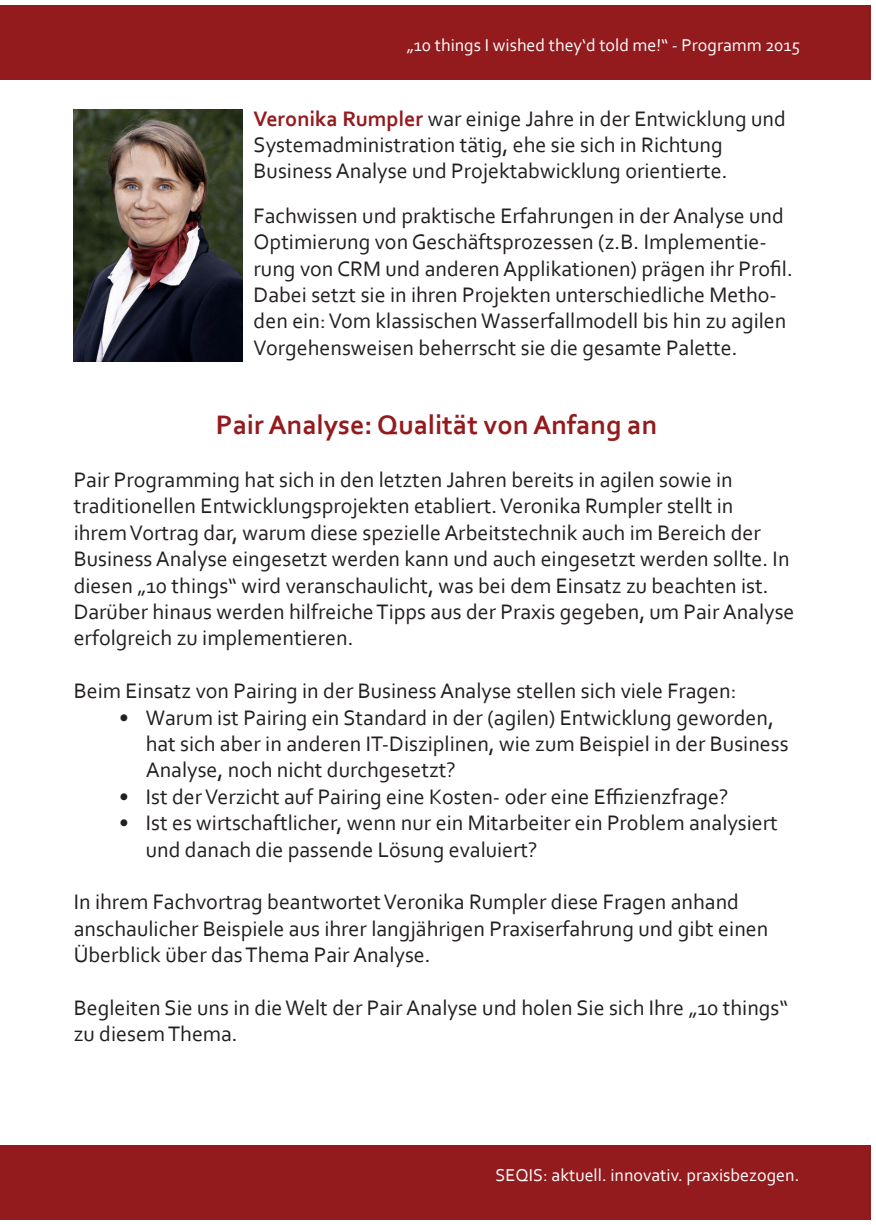
<style>
.page{position:relative;width:876px;height:1225px;background:#fff}
.page>*{position:absolute;margin:0;border:0;box-sizing:border-box;transform-origin:0 0}
.t1{font:700 28px "Corbel";color:#931b1e}
.t2{font:22px/26.4px "Corbel";color:#231f20}
.t3{font:18px "Corbel";color:#fff}
.s1{font-weight:700;color:#931b1e}
</style>
<div class="page">
<div style="left:0;top:6px;width:870px;height:74px;background:#931b1e"></div>
<div style="left:0;top:1145px;width:870px;height:74px;background:#931b1e"></div>
<img style="left:74px;top:109px;width:168px;height:253px">
<p class="t3" style="left:407px;top:34px;width:395px">„10 things I wished they‘d told me!“ - Programm 2015</p>
<p class="t2" style="left:254px;top:104px;width:534px"><span class="s1">Veronika Rumpler</span> war einige Jahre in der Entwicklung und<br>Systemadministration tätig, ehe sie sich in Richtung<br>Business Analyse und Projektabwicklung orientierte.</p>
<p class="t2" style="left:254px;top:202px;width:541px">Fachwissen und praktische Erfahrungen in der Analyse und Optimierung von Geschäftsprozessen (z.B. Implementie&shy;rung von CRM und anderen Applikationen) prägen ihr Profil.<br>Dabei setzt sie in ihren Projekten unterschiedliche Metho&shy;den ein: Vom klassischen Wasserfallmodell bis hin zu agilen Vorgehensweisen beherrscht sie die gesamte Palette.</p>
<p class="t1" style="left:216px;top:407px;width:443px">Pair Analyse: Qualität von Anfang an</p>
<p class="t2" style="left:74px;top:466px;width:722px">Pair Programming hat sich in den letzten Jahren bereits in agilen sowie in traditionellen Entwicklungsprojekten etabliert. Veronika Rumpler stellt in<br>ihrem Vortrag dar, warum diese spezielle Arbeitstechnik auch im Bereich der Business Analyse eingesetzt werden kann und auch eingesetzt werden sollte. In diesen „10 things“ wird veranschaulicht, was bei dem Einsatz zu beachten ist.<br>Darüber hinaus werden hilfreiche Tipps aus der Praxis gegeben, um Pair Analyse erfolgreich zu implementieren.</p>
<p class="t2" style="left:74px;top:677px;width:664px">Beim Einsatz von Pairing in der Business Analyse stellen sich viele Fragen:</p>
<p class="t2" style="left:146px;top:703px;width:644px;text-indent:-27px">• Warum ist Pairing ein Standard in der (agilen) Entwicklung geworden, hat sich aber in anderen IT-Disziplinen, wie zum Beispiel in der Business<br>Analyse, noch nicht durchgesetzt?</p>
<p class="t2" style="left:119px;top:782px;width:611px">• Ist der Verzicht auf Pairing eine Kosten- oder eine Effizienzfrage?</p>
<p class="t2" style="left:146px;top:809px;width:634px;text-indent:-27px">• Ist es wirtschaftlicher, wenn nur ein Mitarbeiter ein Problem analysiert und danach die passende Lösung evaluiert?</p>
<p class="t2" style="left:74px;top:888px;width:696px">In ihrem Fachvortrag beantwortet Veronika Rumpler diese Fragen anhand anschaulicher Beispiele aus ihrer langjährigen Praxiserfahrung und gibt einen<br>Überblick über das Thema Pair Analyse.</p>
<p class="t2" style="left:74px;top:994px;width:716px">Begleiten Sie uns in die Welt der Pair Analyse und holen Sie sich Ihre „10 things“ zu diesem Thema.</p>
<p class="t3" style="left:496px;top:1163px;width:305px">SEQIS: aktuell. innovativ. praxisbezogen.</p>
</div>
